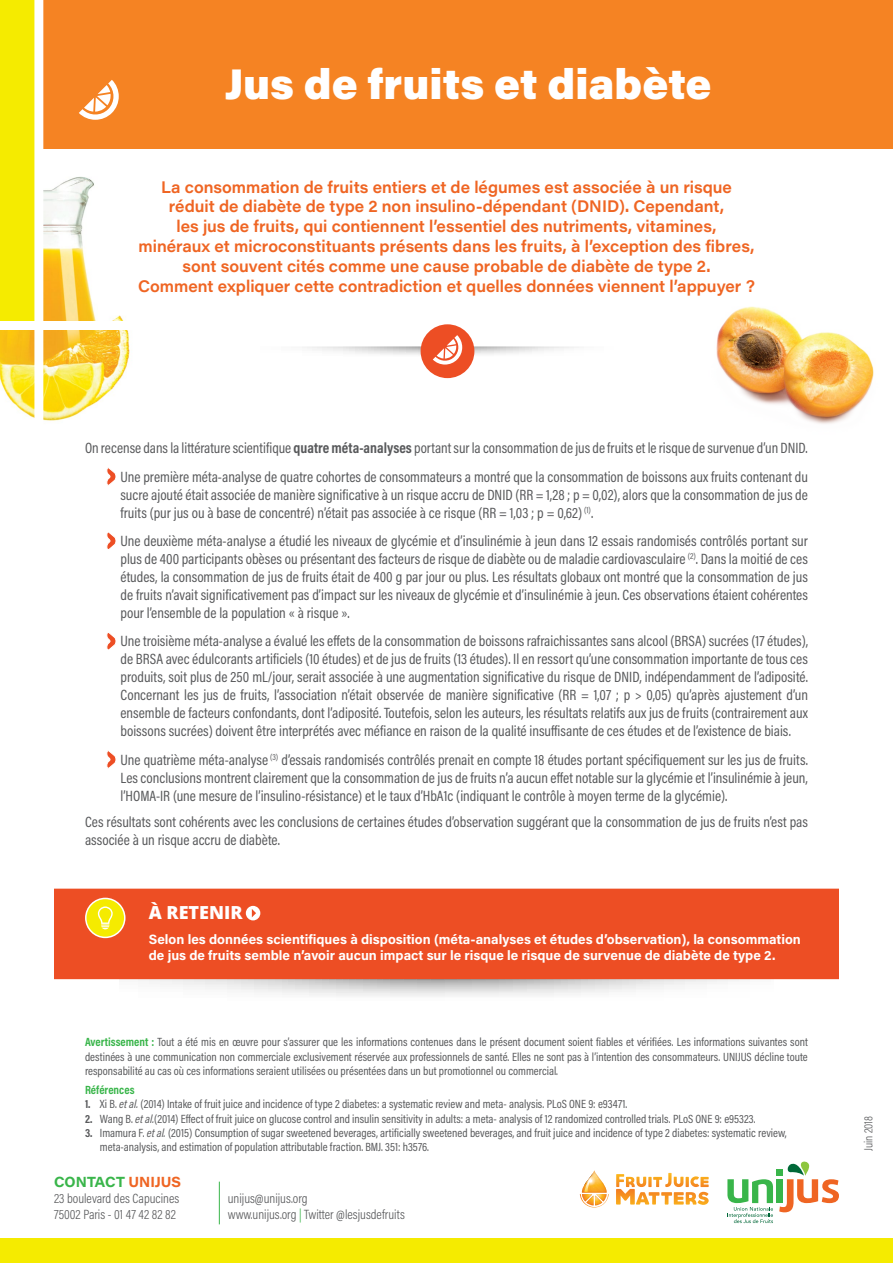
<style>
.page{position:relative;width:893px;height:1263px;background:#fff}
.page>*{position:absolute;margin:0;border:0;box-sizing:border-box;transform-origin:0 0}
.t1{font:900 42px "Acumin Pro Wide";color:#fff;scale:.9 1}
.t2{font:800 18px "Open Sans";color:#fff}
.t3{font:600 16.5px/19.8px "Acumin Pro Wide";color:#ef6523;text-align:center;scale:.9 1}
.t4{font:15px/18px "Acumin Pro Cond";color:#58595b;text-align:justify}
.t5{font:700 14.4px "Acumin Pro Wide";color:#39b54a;scale:.9 1}
.t6{font:700 13.5px/16.2px "Acumin Pro";color:#fff}
.t7{font:300 13.5px/16.2px "Acumin Pro Cond";color:#58595b}
.t8{font:12px/14.4px "Acumin Pro Cond";color:#58595b;text-align:justify}
.t9{font:700 12px "Acumin Pro Cond";color:#39b54a}
.t10{font:300 12px "Acumin Pro Cond";color:#58595b}
.s1{font-weight:700}
.s2{font-weight:700;color:#39b54a}
.s3{font-style:italic}
.s4{color:#ef6523}
.s5{color:#39b54a}
</style>
<div class="page">
<div style="left:35px;top:0;width:858px;height:149px;background:#f58323"></div>
<div style="left:0;top:1238px;width:893px;height:25px;background:#f5eb00"></div>
<img style="left:0;top:177px;width:130px;height:244px">
<div style="left:0;top:321px;width:163px;height:9px;background:#fff"></div>
<div style="left:0;top:0;width:34px;height:321px;background:#f5eb00"></div>
<svg style="left:106px;top:467px;width:10px;height:19px"></svg>
<svg style="left:106px;top:532px;width:10px;height:17px"></svg>
<svg style="left:106px;top:633px;width:10px;height:17px"></svg>
<svg style="left:106px;top:750px;width:10px;height:19px"></svg>
<img style="left:716px;top:306px;width:158px;height:118px">
<div style="left:421px;top:324px;width:53px;height:54px;background:#ed4e24;border-radius:50%"></div>
<svg style="left:302px;top:335px;width:277px;height:36px"></svg>
<div style="left:777px;top:1179px;width:6px;height:24px;background:#39b54a"></div>
<svg style="left:779px;top:1161px;width:60px;height:51px"></svg>
<div style="left:777px;top:1169px;width:6px;height:7px;background:#39b54a"></div>
<svg style="left:727px;top:1179px;width:46px;height:44px"></svg>
<svg style="left:580px;top:1170px;width:29px;height:37px"></svg>
<svg style="left:616px;top:1173px;width:93px;height:32px"></svg>
<hr style="left:219px;top:1181px;width:1px;height:43px;background:#39b54a">
<div style="left:54px;top:889px;width:785px;height:90px;background:#ed4e24"></div>
<svg style="left:246px;top:906px;width:14px;height:14px"></svg>
<svg style="left:120px;top:979px;width:653px;height:17px"></svg>
<div style="left:85px;top:898px;width:41px;height:40px;background:#f5eb00;border:2px solid #fff;border-radius:50%"></div>
<svg style="left:98px;top:906px;width:15px;height:23px"></svg>
<svg style="left:34px;top:0;width:9px;height:421px"></svg>
<svg style="left:79px;top:80px;width:40px;height:40px"></svg>
<h1 class="t1" style="left:225px;top:53px;width:542px">Jus de fruits et diabète</h1>
<p class="t3" style="left:138px;top:176px;width:687px">La consommation de fruits entiers et de légumes est associée à un risque réduit de diabète de type 2 non insulino-dépendant (DNID). Cependant,<br>les jus de fruits, qui contiennent l’essentiel des nutriments, vitamines,<br>minéraux et microconstituants présents dans les fruits, à l’exception des fibres, sont souvent cités comme une cause probable de diabète de type 2.<br>Comment expliquer cette contradiction et quelles données viennent l’appuyer ?</p>
<p class="t4" style="left:85px;top:434px;width:724px;line-height:28.3px;text-align:right">On recense dans la littérature scientifique <span class="s1">quatre méta-analyses</span> portant sur la consommation de jus de fruits et le risque de survenue d’un DNID.<br>Une première méta-analyse de quatre cohortes de consommateurs a montré que la consommation de boissons aux fruits contenant du</p>
<p class="t4" style="left:121px;top:485px;width:689px">sucre ajouté était associée de manière significative à un risque accru de DNID (RR = 1,28 ; p = 0,02), alors que la consommation de jus de fruits (pur jus ou à base de concentré) n’était pas associée à ce risque (RR = 1,03 ; p = 0,62) <sup>(1)</sup>.</p>
<p class="t4" style="left:121px;top:531px;width:689px">Une deuxième méta-analyse a étudié les niveaux de glycémie et d’insulinémie à jeun dans 12 essais randomisés contrôlés portant sur plus de 400 participants obèses ou présentant des facteurs de risque de diabète ou de maladie cardiovasculaire <sup>(2)</sup>. Dans la moitié de ces études, la consommation de jus de fruits était de 400 g par jour ou plus. Les résultats globaux ont montré que la consommation de jus de fruits n’avait significativement pas d’impact sur les niveaux de glycémie et d’insulinémie à jeun. Ces observations étaient cohérentes pour l’ensemble de la population « à risque ».</p>
<p class="t4" style="left:121px;top:632px;width:689px">Une troisième méta-analyse a évalué les effets de la consommation de boissons rafraichissantes sans alcool (BRSA) sucrées (17 études), de BRSA avec édulcorants artificiels (10 études) et de jus de fruits (13 études). Il en ressort qu’une consommation importante de tous ces produits, soit plus de 250 mL/jour, serait associée à une augmentation significative du risque de DNID, indépendamment de l’adiposité.<br>Concernant les jus de fruits, l’association n’était observée de manière significative (RR = 1,07 ; p &gt; 0,05) qu’après ajustement d’un ensemble de facteurs confondants, dont l’adiposité. Toutefois, selon les auteurs, les résultats relatifs aux jus de fruits (contrairement aux boissons sucrées) doivent être interprétés avec méfiance en raison de la qualité insuffisante de ces études et de l’existence de biais.</p>
<p class="t4" style="left:121px;top:750px;width:689px">Une quatrième méta-analyse <sup>(3)</sup> d’essais randomisés contrôlés prenait en compte 18 études portant spécifiquement sur les jus de fruits.<br>Les conclusions montrent clairement que la consommation de jus de fruits n’a aucun effet notable sur la glycémie et l’insulinémie à jeun, l’HOMA-IR (une mesure de l’insulino-résistance) et le taux d’HbA1c (indiquant le contrôle à moyen terme de la glycémie).</p>
<p class="t4" style="left:85px;top:812px;width:724px">Ces résultats sont cohérents avec les conclusions de certaines études d’observation suggérant que la consommation de jus de fruits n’est pas associée à un risque accru de diabète.</p>
<p class="t2" style="left:149px;top:899px;width:95px">À RETENIR</p>
<p class="t6" style="left:149px;top:931px;width:653px">Selon les données scientifiques à disposition (méta-analyses et études d’observation), la consommation de jus de fruits semble n’avoir aucun impact sur le risque le risque de survenue de diabète de type 2.</p>
<p class="t8" style="left:85px;top:1035px;width:724px"><span class="s2">Avertissement :</span> Tout a été mis en œuvre pour s’assurer que les informations contenues dans le présent document soient fiables et vérifiées. Les informations suivantes sont destinées à une communication non commerciale exclusivement réservée aux professionnels de santé. Elles ne sont pas à l’intention des consommateurs. UNIJUS décline toute responsabilité au cas où ces informations seraient utilisées ou présentées dans un but promotionnel ou commercial.</p>
<p class="t9" style="left:85px;top:1082px;width:51px">Références</p>
<p class="t8" style="left:85px;top:1096px;width:544px"><span class="s1">1.</span> Xi B. <span class="s3">et al.</span> (2014) Intake of fruit juice and incidence of type 2 diabetes: a systematic review and meta- analysis. PLoS ONE 9: e93471.</p>
<p class="t8" style="left:85px;top:1111px;width:672px"><span class="s1">2.</span> Wang B. <span class="s3">et al.</span>(2014) Effect of fruit juice on glucose control and insulin sensitivity in adults: a meta- analysis of 12 randomized controlled trials. PLoS ONE 9: e95323.</p>
<p class="t8" style="left:100px;top:1125px;width:688px;text-indent:-15px"><span class="s1">3.</span> Imamura F. <span class="s3">et al.</span> (2015) Consumption of sugar sweetened beverages, artificially sweetened beverages, and fruit juice and incidence of type 2 diabetes: systematic review, meta-analysis, and estimation of population attributable fraction. BMJ. 351: h3576.</p>
<p class="t5" style="left:54px;top:1171px;width:143px">CONTACT <span class="s4">UNIJUS</span></p>
<p class="t7" style="left:54px;top:1190px;width:127px">23 boulevard des Capucines<br>75002 Paris - 01 47 42 82 82</p>
<p class="t7" style="left:228px;top:1190px;width:179px">unijus@unijus.org<br>www.unijus.org <span class="s5">|</span> Twitter @lesjusdefruits</p>
<p class="t10" style="left:861px;top:1151px;width:37px;rotate:-90deg">Juin 2018</p>
</div>
